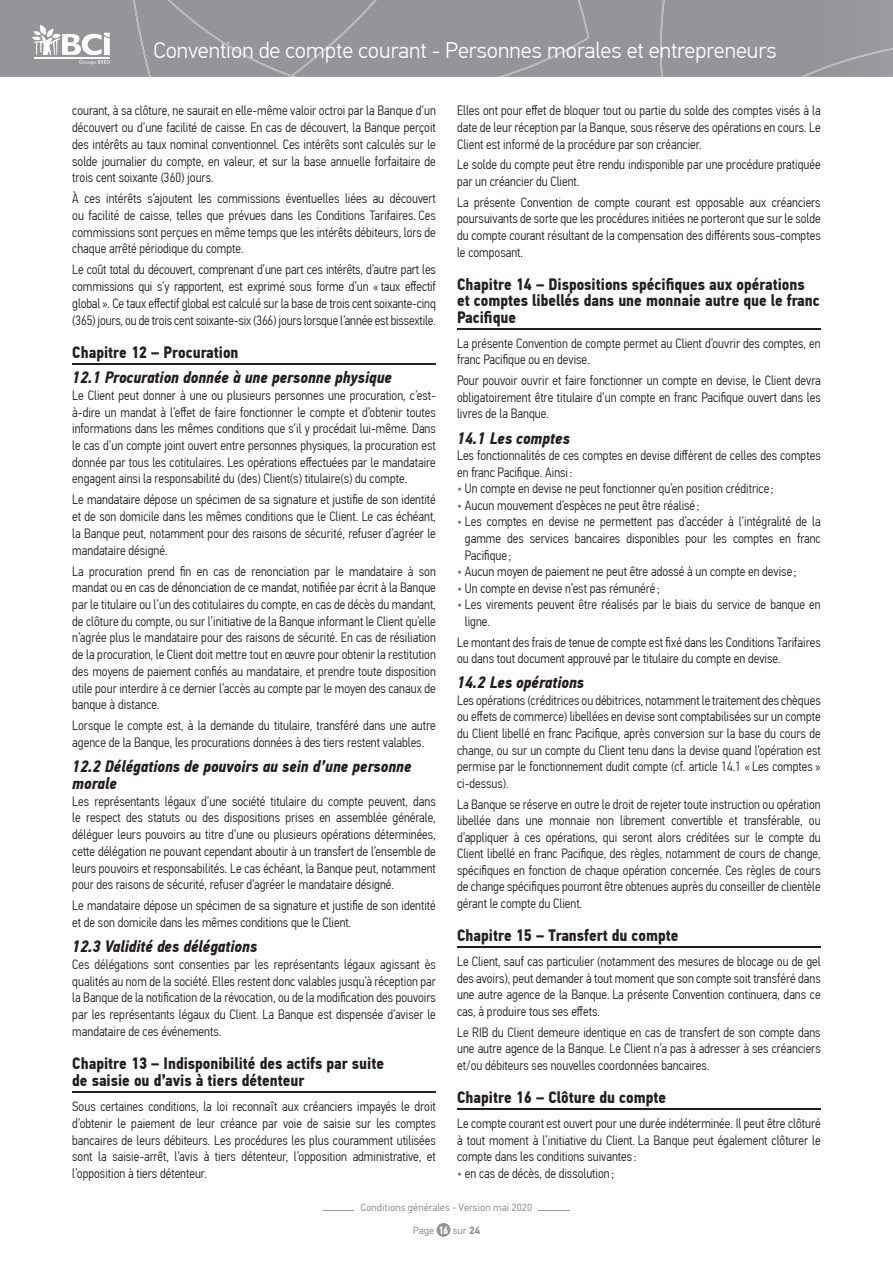
<style>
.page{position:relative;width:893px;height:1263px;background:#fff}
.page>*{position:absolute;margin:0;border:0;box-sizing:border-box;transform-origin:0 0}
.t1{font:300 22.5px "PF Din Text Pro";color:#fff}
.t2{font:700 16.5px/16.5px "PF Din Text Cond Pro";color:#231f20}
.t3{font:italic 700 16.5px/16.6px "PF Din Text Cond Pro";color:#231f20}
.t4{font:300 13.5px/16.6px "PF Din Text Cond Pro";color:#231f20;text-align:justify}
.t5{font:10.5px "PF Din Text Pro";color:#939598}
.s1{color:#6d6e70}
.s2{font-family:"PF Din Text Cond Pro";font-weight:700;color:#fff}
.s3{font-weight:700}
</style>
<div class="page">
<div style="left:0;top:0;width:893px;height:77px;background:#939598"></div>
<div style="left:498px;top:0;width:91px;height:77px;background:#939598"></div>
<div style="left:131px;top:0;width:256px;height:77px;background:#939598"></div>
<svg style="left:659px;top:0;width:7px;height:77px"></svg>
<svg style="left:800px;top:48px;width:93px;height:29px;background:#989a9d"></svg>
<svg style="left:32px;top:25px;width:78px;height:40px"></svg>
<div style="left:437px;top:1223px;width:13px;height:14px;background:#939598;border-radius:50%"></div>
<hr style="left:323px;top:1210px;width:247px;height:1px;background:#939598">
<div style="left:355px;top:1203px;width:183px;height:10px;background:#fff"></div>
<hr style="left:72px;top:363px;width:364px;height:1px;background:#231f20">
<hr style="left:72px;top:1091px;width:364px;height:1px;background:#231f20">
<hr style="left:457px;top:328px;width:364px;height:1px;background:#231f20">
<hr style="left:457px;top:947px;width:364px;height:1px;background:#231f20">
<hr style="left:457px;top:1109px;width:364px;height:1px;background:#231f20">
<h1 class="t1" style="left:154px;top:42px;width:624px">Convention de compte courant - Personnes morales et entrepreneurs</h1>
<p class="t4" style="left:72px;top:104px;width:365px">courant, à sa clôture, ne saurait en elle-même valoir octroi par la Banque d’un découvert ou d’une facilité de caisse. En cas de découvert, la Banque perçoit des intérêts au taux nominal conventionnel. Ces intérêts sont calculés sur le solde journalier du compte, en valeur, et sur la base annuelle forfaitaire de trois cent soixante (360) jours.</p>
<p class="t4" style="left:72px;top:192px;width:365px">À ces intérêts s’ajoutent les commissions éventuelles liées au découvert ou facilité de caisse, telles que prévues dans les Conditions Tarifaires. Ces commissions sont perçues en même temps que les intérêts débiteurs, lors de chaque arrêté périodique du compte.</p>
<p class="t4" style="left:72px;top:263px;width:365px">Le coût total du découvert, comprenant d’une part ces intérêts, d’autre part les commissions qui s’y rapportent, est exprimé sous forme d’un « taux effectif global ». Ce taux effectif global est calculé sur la base de trois cent soixante-cinq (365) jours, ou de trois cent soixante-six (366) jours lorsque l’année est bissextile.</p>
<p class="t2" style="left:72px;top:346px;width:168px">Chapitre 12 – Procuration</p>
<p class="t3" style="left:72px;top:371px;width:321px">12.1 Procuration donnée à une personne physique</p>
<p class="t4" style="left:72px;top:388px;width:365px">Le Client peut donner à une ou plusieurs personnes une procuration, c’est&shy;à-dire un mandat à l’effet de faire fonctionner le compte et d’obtenir toutes informations dans les mêmes conditions que s’il y procédait lui-même. Dans le cas d’un compte joint ouvert entre personnes physiques, la procuration est donnée par tous les cotitulaires. Les opérations effectuées par le mandataire engagent ainsi la responsabilité du (des) Client(s) titulaire(s) du compte.</p>
<p class="t4" style="left:72px;top:493px;width:365px">Le mandataire dépose un spécimen de sa signature et justifie de son identité et de son domicile dans les mêmes conditions que le Client. Le cas échéant, la Banque peut, notamment pour des raisons de sécurité, refuser d’agréer le mandataire désigné.</p>
<p class="t4" style="left:72px;top:564px;width:365px">La procuration prend fin en cas de renonciation par le mandataire à son mandat ou en cas de dénonciation de ce mandat, notifiée par écrit à la Banque par le titulaire ou l’un des cotitulaires du compte, en cas de décès du mandant, de clôture du compte, ou sur l’initiative de la Banque informant le Client qu’elle n’agrée plus le mandataire pour des raisons de sécurité. En cas de résiliation de la procuration, le Client doit mettre tout en œuvre pour obtenir la restitution des moyens de paiement confiés au mandataire, et prendre toute disposition utile pour interdire à ce dernier l’accès au compte par le moyen des canaux de banque à distance.</p>
<p class="t4" style="left:72px;top:718px;width:365px">Lorsque le compte est, à la demande du titulaire, transféré dans une autre agence de la Banque, les procurations données à des tiers restent valables.</p>
<p class="t3" style="left:72px;top:760px;width:341px">12.2 Délégations de pouvoirs au sein d’une personne morale</p>
<p class="t4" style="left:72px;top:794px;width:365px">Les représentants légaux d’une société titulaire du compte peuvent, dans le respect des statuts ou des dispositions prises en assemblée générale, déléguer leurs pouvoirs au titre d’une ou plusieurs opérations déterminées, cette délégation ne pouvant cependant aboutir à un transfert de l’ensemble de leurs pouvoirs et responsabilités. Le cas échéant, la Banque peut, notamment pour des raisons de sécurité, refuser d’agréer le mandataire désigné.</p>
<p class="t4" style="left:72px;top:898px;width:365px">Le mandataire dépose un spécimen de sa signature et justifie de son identité et de son domicile dans les mêmes conditions que le Client.</p>
<p class="t3" style="left:72px;top:940px;width:186px">12.3 Validité des délégations</p>
<p class="t4" style="left:72px;top:957px;width:365px">Ces délégations sont consenties par les représentants légaux agissant ès qualités au nom de la société. Elles restent donc valables jusqu’à réception par la Banque de la notification de la révocation, ou de la modification des pouvoirs par les représentants légaux du Client. La Banque est dispensée d’aviser le mandataire de ces événements.</p>
<p class="t2" style="left:72px;top:1057px;width:313px">Chapitre 13 – Indisponibilité des actifs par suite de saisie ou d’avis à tiers détenteur</p>
<p class="t4" style="left:72px;top:1099px;width:365px">Sous certaines conditions, la loi reconnaît aux créanciers impayés le droit d’obtenir le paiement de leur créance par voie de saisie sur les comptes bancaires de leurs débiteurs. Les procédures les plus couramment utilisées sont la saisie-arrêt, l’avis à tiers détenteur, l’opposition administrative, et l’opposition à tiers détenteur.</p>
<p class="t4" style="left:457px;top:104px;width:365px">Elles ont pour effet de bloquer tout ou partie du solde des comptes visés à la date de leur réception par la Banque, sous réserve des opérations en cours. Le Client est informé de la procédure par son créancier.</p>
<p class="t4" style="left:457px;top:158px;width:365px">Le solde du compte peut être rendu indisponible par une procédure pratiquée par un créancier du Client.</p>
<p class="t4" style="left:457px;top:195px;width:365px">La présente Convention de compte courant est opposable aux créanciers poursuivants de sorte que les procédures initiées ne porteront que sur le solde du compte courant résultant de la compensation des différents sous-comptes le composant.</p>
<p class="t2" style="left:457px;top:277px;width:364px">Chapitre 14 – Dispositions spécifiques aux opérations et comptes libellés dans une monnaie autre que le franc<br>Pacifique</p>
<p class="t4" style="left:457px;top:336px;width:365px">La présente Convention de compte permet au Client d’ouvrir des comptes, en franc Pacifique ou en devise.</p>
<p class="t4" style="left:457px;top:374px;width:365px">Pour pouvoir ouvrir et faire fonctionner un compte en devise, le Client devra obligatoirement être titulaire d’un compte en franc Pacifique ouvert dans les livres de la Banque.</p>
<p class="t3" style="left:457px;top:431px;width:114px">14.1 Les comptes</p>
<p class="t4" style="left:457px;top:448px;width:365px">Les fonctionnalités de ces comptes en devise diffèrent de celles des comptes en franc Pacifique. Ainsi :</p>
<p class="t4" style="left:457px;top:481px;width:318px"><span class="s1">•</span> Un compte en devise ne peut fonctionner qu’en position créditrice ;</p>
<p class="t4" style="left:457px;top:498px;width:244px"><span class="s1">•</span> Aucun mouvement d’espèces ne peut être réalisé ;</p>
<p class="t4" style="left:465px;top:515px;width:357px;text-indent:-8px"><span class="s1">•</span> Les comptes en devise ne permettent pas d’accéder à l’intégralité de la gamme des services bancaires disponibles pour les comptes en franc Pacifique ;</p>
<p class="t4" style="left:457px;top:564px;width:341px"><span class="s1">•</span> Aucun moyen de paiement ne peut être adossé à un compte en devise ;</p>
<p class="t4" style="left:457px;top:581px;width:204px"><span class="s1">•</span> Un compte en devise n’est pas rémunéré ;</p>
<p class="t4" style="left:465px;top:598px;width:357px;text-indent:-8px"><span class="s1">•</span> Les virements peuvent être réalisés par le biais du service de banque en ligne.</p>
<p class="t4" style="left:457px;top:635px;width:365px">Le montant des frais de tenue de compte est fixé dans les Conditions Tarifaires ou dans tout document approuvé par le titulaire du compte en devise.</p>
<p class="t3" style="left:457px;top:676px;width:129px">14.2 Les opérations</p>
<p class="t4" style="left:457px;top:693px;width:365px">Les opérations (créditrices ou débitrices, notamment le traitement des chèques ou effets de commerce) libellées en devise sont comptabilisées sur un compte du Client libellé en franc Pacifique, après conversion sur la base du cours de change, ou sur un compte du Client tenu dans la devise quand l’opération est permise par le fonctionnement dudit compte (cf. article 14.1 « Les comptes » ci-dessus).</p>
<p class="t4" style="left:457px;top:797px;width:365px">La Banque se réserve en outre le droit de rejeter toute instruction ou opération libellée dans une monnaie non librement convertible et transférable, ou d’appliquer à ces opérations, qui seront alors créditées sur le compte du Client libellé en franc Pacifique, des règles, notamment de cours de change, spécifiques en fonction de chaque opération concernée. Ces règles de cours de change spécifiques pourront être obtenues auprès du conseiller de clientèle gérant le compte du Client.</p>
<p class="t2" style="left:457px;top:929px;width:223px">Chapitre 15 – Transfert du compte</p>
<p class="t4" style="left:457px;top:955px;width:365px">Le Client, sauf cas particulier (notamment des mesures de blocage ou de gel des avoirs), peut demander à tout moment que son compte soit transféré dans une autre agence de la Banque. La présente Convention continuera, dans ce cas, à produire tous ses effets.</p>
<p class="t4" style="left:457px;top:1025px;width:365px">Le RIB du Client demeure identique en cas de transfert de son compte dans une autre agence de la Banque. Le Client n’a pas à adresser à ses créanciers et/ou débiteurs ses nouvelles coordonnées bancaires.</p>
<p class="t2" style="left:457px;top:1091px;width:211px">Chapitre 16 – Clôture du compte</p>
<p class="t4" style="left:457px;top:1116px;width:365px">Le compte courant est ouvert pour une durée indéterminée. Il peut être clôturé à tout moment à l’initiative du Client. La Banque peut également clôturer le compte dans les conditions suivantes :</p>
<p class="t4" style="left:457px;top:1166px;width:158px"><span class="s1">•</span> en cas de décès, de dissolution ;</p>
<p class="t5" style="left:360px;top:1203px;width:173px">Conditions générales - Version mai 2020</p>
<p class="t5" style="left:413px;top:1225px;width:69px">Page <span class="s2">16</span> sur <span class="s3">24</span></p>
</div>
